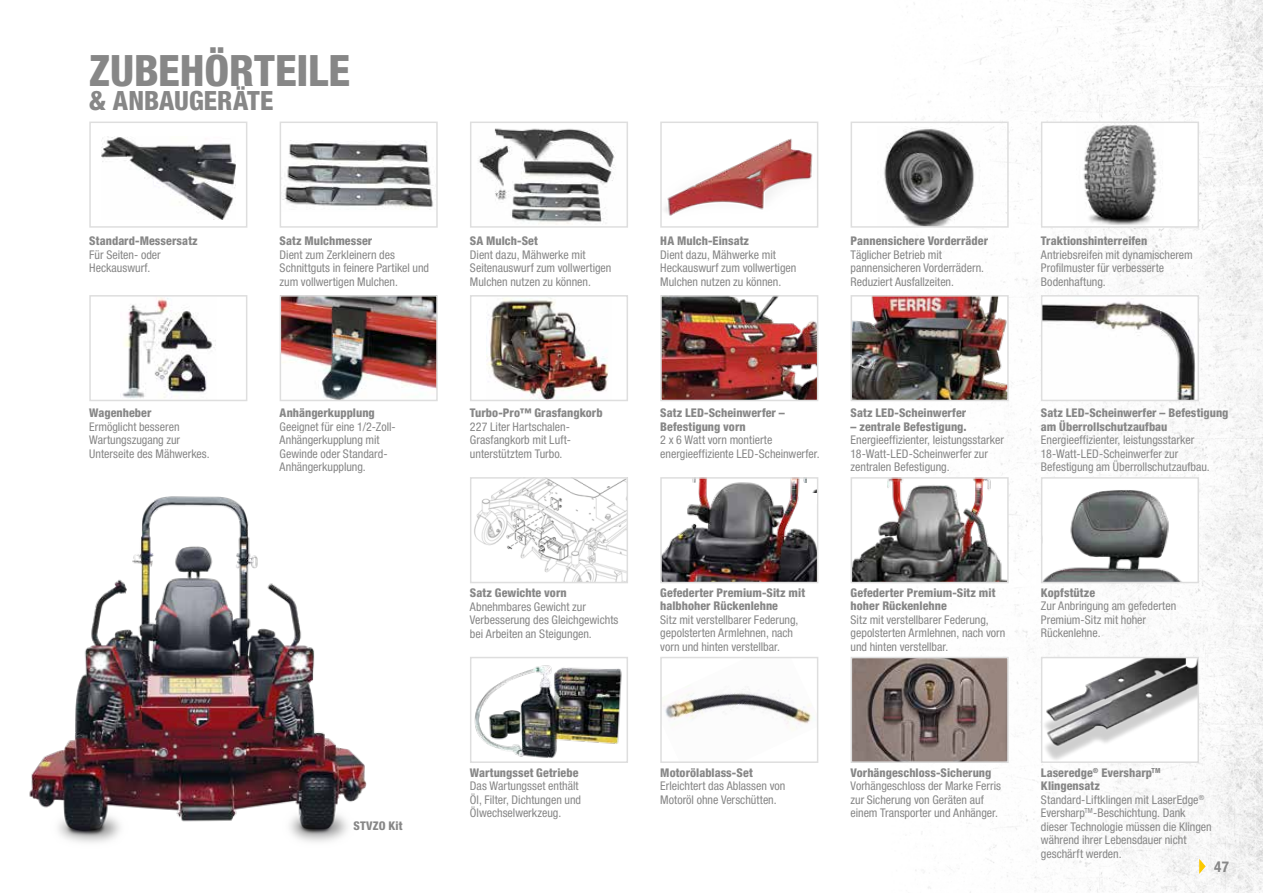
<style>
.page{position:relative;width:1263px;height:893px;background:#fff}
.page>*{position:absolute;margin:0;border:0;box-sizing:border-box;transform-origin:0 0}
.t1{font:800 condensed 43.35px "Helvetica Neue LT Std";letter-spacing:-.005em;color:#878787}
.t2{font:800 condensed 26.55px "Helvetica Neue LT Std";color:#878787}
.t3{font:700 condensed 15px "Helvetica Neue LT Std";color:#878787}
.t4{font:condensed 12px/13.5px "Helvetica Neue LT Std";letter-spacing:-.005em;color:#878787}
.t5{font:800 condensed 12px/13.5px "Helvetica Neue LT Std";letter-spacing:.005em;color:#878787}
.s1{font-weight:800}
</style>
<div class="page">
<img style="left:29px;top:496px;width:338px;height:347px">
<img style="left:851px;top:0;width:412px;height:893px">
<svg style="left:1199px;top:859px;width:7px;height:15px"></svg>
<img style="left:101px;top:137px;width:135px;height:82px">
<div style="left:89px;top:122px;width:158px;height:106px;border:2px solid #dedede"></div>
<img style="left:122px;top:298px;width:94px;height:100px">
<div style="left:89px;top:295px;width:158px;height:106px;border:2px solid #dedede"></div>
<img style="left:478px;top:128px;width:138px;height:96px">
<div style="left:470px;top:122px;width:158px;height:106px;border:2px solid #dedede"></div>
<img style="left:487px;top:298px;width:121px;height:100px">
<div style="left:470px;top:295px;width:158px;height:106px;border:2px solid #dedede"></div>
<img style="left:474px;top:480px;width:151px;height:100px">
<div style="left:470px;top:477px;width:158px;height:106px;border:2px solid #dedede"></div>
<img style="left:474px;top:665px;width:148px;height:93px">
<div style="left:470px;top:657px;width:158px;height:106px;border:2px solid #dedede"></div>
<img style="left:283px;top:143px;width:150px;height:66px">
<div style="left:280px;top:122px;width:158px;height:106px;border:2px solid #dedede"></div>
<img style="left:283px;top:298px;width:152px;height:100px">
<div style="left:280px;top:295px;width:158px;height:106px;border:2px solid #dedede"></div>
<img style="left:664px;top:138px;width:149px;height:78px">
<div style="left:660px;top:122px;width:158px;height:106px;border:2px solid #dedede"></div>
<img style="left:663px;top:298px;width:152px;height:100px">
<div style="left:660px;top:295px;width:158px;height:106px;border:2px solid #dedede"></div>
<img style="left:663px;top:480px;width:152px;height:100px">
<div style="left:660px;top:477px;width:158px;height:106px;border:2px solid #dedede"></div>
<img style="left:663px;top:685px;width:149px;height:45px">
<div style="left:660px;top:657px;width:158px;height:106px;border:2px solid #dedede"></div>
<img style="left:877px;top:126px;width:105px;height:99px">
<div style="left:850px;top:122px;width:159px;height:106px;border:2px solid #dedede"></div>
<img style="left:853px;top:298px;width:153px;height:100px">
<div style="left:850px;top:295px;width:159px;height:106px;border:2px solid #dedede"></div>
<img style="left:853px;top:480px;width:153px;height:100px">
<div style="left:850px;top:477px;width:159px;height:106px;border:2px solid #dedede"></div>
<img style="left:853px;top:660px;width:153px;height:100px">
<div style="left:850px;top:657px;width:159px;height:106px;border:2px solid #dedede"></div>
<div style="left:1042px;top:122px;width:156px;height:105px;background:#fff"></div>
<img style="left:1083px;top:125px;width:74px;height:100px">
<div style="left:1041px;top:122px;width:158px;height:106px;border:2px solid #dedede"></div>
<img style="left:1044px;top:298px;width:152px;height:100px">
<div style="left:1041px;top:295px;width:158px;height:106px;border:2px solid #dedede"></div>
<img style="left:1044px;top:480px;width:152px;height:100px">
<div style="left:1041px;top:477px;width:158px;height:106px;border:2px solid #dedede"></div>
<img style="left:1044px;top:660px;width:152px;height:100px">
<div style="left:1041px;top:657px;width:158px;height:106px;border:2px solid #dedede"></div>
<svg style="left:692px;top:483px;width:4px;height:6px"></svg>
<svg style="left:802px;top:483px;width:4px;height:8px"></svg>
<div style="left:811px;top:493px;width:6px;height:11px;background:#fff"></div>
<h1 class="t1" style="left:89px;top:44px;width:262px">ZUBEHÖRTEILE</h1>
<h2 class="t2" style="left:89px;top:85px;width:186px">&amp; ANBAUGERÄTE</h2>
<p class="t5" style="left:89px;top:234px;width:110px">Standard-Messersatz</p>
<p class="t4" style="left:89px;top:248px;width:73px">Für Seiten- oder<br>Heckauswurf.</p>
<p class="t5" style="left:89px;top:406px;width:64px">Wagenheber</p>
<p class="t4" style="left:89px;top:420px;width:122px">Ermöglicht besseren<br>Wartungszugang zur<br>Unterseite des Mähwerkes.</p>
<p class="t5" style="left:280px;top:234px;width:94px">Satz Mulchmesser</p>
<p class="t4" style="left:280px;top:248px;width:151px">Dient zum Zerkleinern des<br>Schnittguts in feinere Partikel und zum vollwertigen Mulchen.</p>
<p class="t5" style="left:470px;top:234px;width:70px">SA Mulch-Set</p>
<p class="t4" style="left:470px;top:248px;width:143px">Dient dazu, Mähwerke mit<br>Seitenauswurf zum vollwertigen<br>Mulchen nutzen zu können.</p>
<p class="t5" style="left:660px;top:234px;width:90px">HA Mulch-Einsatz</p>
<p class="t4" style="left:660px;top:248px;width:138px">Dient dazu, Mähwerke mit<br>Heckauswurf zum vollwertigen<br>Mulchen nutzen zu können.</p>
<p class="t5" style="left:850px;top:234px;width:139px">Pannensichere Vorderräder</p>
<p class="t4" style="left:850px;top:248px;width:135px">Täglicher Betrieb mit pannensicheren Vorderrädern.<br>Reduziert Ausfallzeiten.</p>
<p class="t5" style="left:1041px;top:234px;width:108px">Traktionshinterreifen</p>
<p class="t4" style="left:1041px;top:248px;width:153px">Antriebsreifen mit dynamischerem<br>Profilmuster für verbesserte<br>Bodenhaftung.</p>
<p class="t5" style="left:280px;top:406px;width:97px">Anhängerkupplung</p>
<p class="t4" style="left:280px;top:420px;width:118px">Geeignet für eine 1/2-Zoll-<br>Anhängerkupplung mit<br>Gewinde oder Standard-<br>Anhängerkupplung.</p>
<p class="t5" style="left:353px;top:818px;width:51px">STVZO Kit</p>
<p class="t5" style="left:470px;top:406px;width:134px">Turbo-Pro™ Grasfangkorb</p>
<p class="t4" style="left:470px;top:420px;width:102px;text-align:justify">227 Liter Hartschalen-Grasfangkorb mit Luft&shy;unterstütztem Turbo.</p>
<p class="t5" style="left:660px;top:406px;width:126px">Satz LED-Scheinwerfer –<br>Befestigung vorn</p>
<p class="t4" style="left:660px;top:433px;width:161px">2 x 6 Watt vorn montierte energieeffiziente LED-Scheinwerfer.</p>
<p class="t5" style="left:850px;top:406px;width:117px">Satz LED-Scheinwerfer</p>
<p class="t5" style="left:850px;top:420px;width:118px">– zentrale Befestigung.</p>
<p class="t4" style="left:850px;top:433px;width:155px">Energieeffizienter, leistungsstarker<br>18-Watt-LED-Scheinwerfer zur zentralen Befestigung.</p>
<p class="t5" style="left:1041px;top:406px;width:189px">Satz LED-Scheinwerfer – Befestigung am Überrollschutzaufbau</p>
<p class="t4" style="left:1041px;top:433px;width:170px">Energieeffizienter, leistungsstarker<br>18-Watt-LED-Scheinwerfer zur<br>Befestigung am Überrollschutzaufbau.</p>
<p class="t5" style="left:470px;top:586px;width:98px">Satz Gewichte vorn</p>
<p class="t4" style="left:470px;top:599px;width:150px">Abnehmbares Gewicht zur<br>Verbesserung des Gleichgewichts bei Arbeiten an Steigungen.</p>
<p class="t5" style="left:660px;top:586px;width:146px">Gefederter Premium-Sitz mit halbhoher Rückenlehne</p>
<p class="t4" style="left:660px;top:613px;width:140px">Sitz mit verstellbarer Federung, gepolsterten Armlehnen, nach vorn und hinten verstellbar.</p>
<p class="t5" style="left:850px;top:586px;width:146px">Gefederter Premium-Sitz mit hoher Rückenlehne</p>
<p class="t4" style="left:850px;top:613px;width:156px">Sitz mit verstellbarer Federung, gepolsterten Armlehnen, nach vorn und hinten verstellbar.</p>
<p class="t5" style="left:1041px;top:586px;width:56px">Kopfstütze</p>
<p class="t4" style="left:1041px;top:599px;width:137px">Zur Anbringung am gefederten<br>Premium-Sitz mit hoher<br>Rückenlehne.</p>
<p class="t5" style="left:470px;top:765px;width:110px">Wartungsset Getriebe</p>
<p class="t4" style="left:470px;top:779px;width:113px">Das Wartungsset enthält<br>Öl, Filter, Dichtungen und<br>Ölwechselwerkzeug.</p>
<p class="t5" style="left:660px;top:765px;width:94px">Motorölablass-Set</p>
<p class="t4" style="left:660px;top:779px;width:127px">Erleichtert das Ablassen von<br>Motoröl ohne Verschütten.</p>
<p class="t5" style="left:850px;top:765px;width:142px">Vorhängeschloss-Sicherung</p>
<p class="t4" style="left:850px;top:779px;width:152px">Vorhängeschloss der Marke Ferris zur Sicherung von Geräten auf einem Transporter und Anhänger.</p>
<p class="t4" style="left:1041px;top:766px;width:172px"><span class="s1">Laseredge</span><sup>®</sup> <span class="s1">Eversharp</span><sup>TM<br></sup><span class="s1">Klingensatz<br></span>Standard-Liftklingen mit LaserEdge<sup>®<br></sup>Eversharp<sup>TM</sup>-Beschichtung. Dank dieser Technologie müssen die Klingen während ihrer Lebensdauer nicht geschärft werden.</p>
<p class="t3" style="left:1214px;top:858px;width:16px">47</p>
</div>
